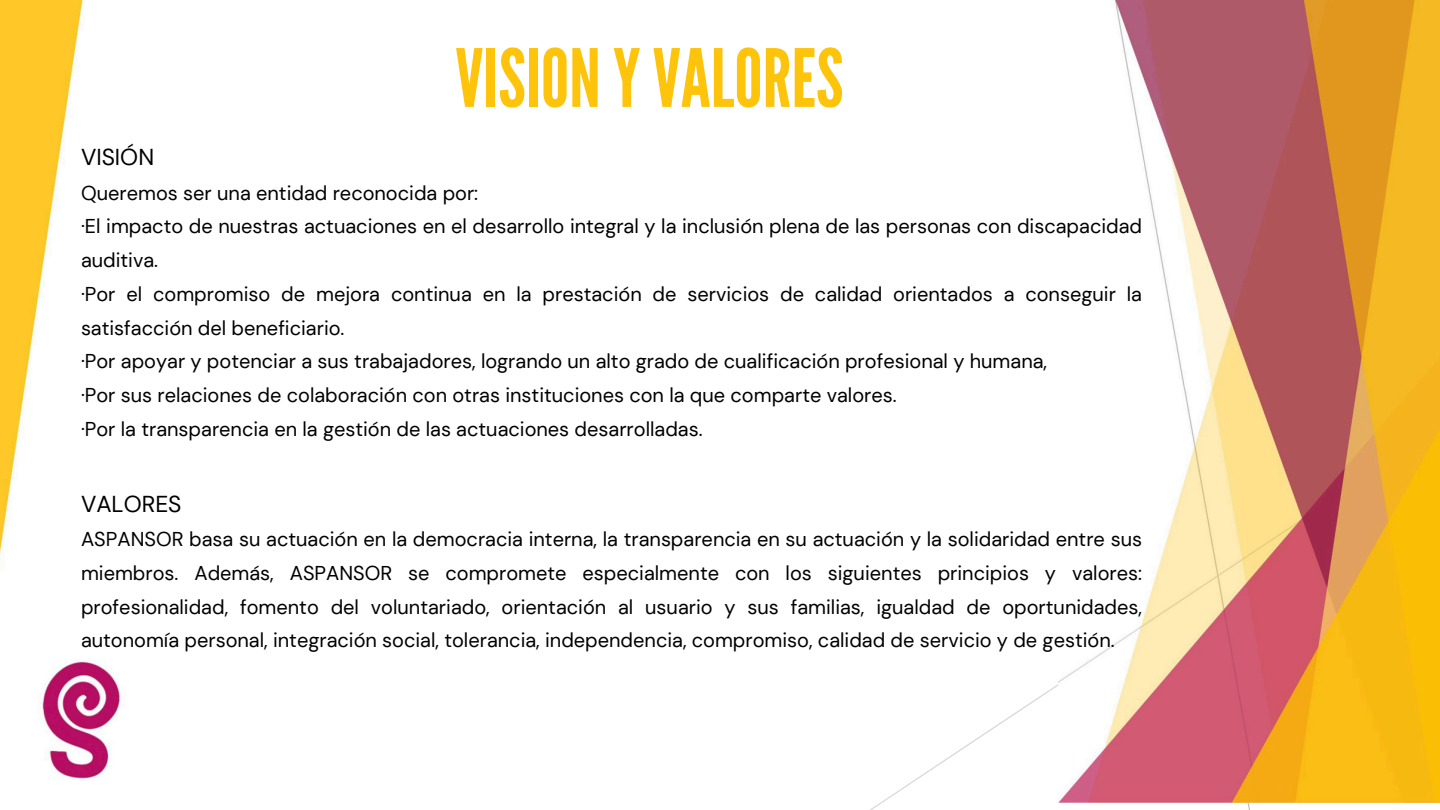
<style>
.page{position:relative;width:1440px;height:810px;background:#fff}
.page>*{position:absolute;margin:0;border:0;box-sizing:border-box;transform-origin:0 0}
.t1{font:80px "League Gothic";color:#fdc40b}
.t2{font:23px "DM Sans";color:#000}
.t3{font:20px/33.8px "DM Sans";color:#000}
</style>
<div class="page">
<img style="left:1058px;top:0;width:382px;height:802px">
<img style="left:0;top:0;width:120px;height:779px">
<p class="t1" style="left:455px;top:32px;width:390px">VISIONYVALORES</p>
<p class="t2" style="left:81px;top:142px;width:75px">VISIÓN</p>
<p class="t3" style="left:81px;top:176px;width:399px">Queremos ser una entidad reconocida por:</p>
<p class="t3" style="left:81px;top:210px;width:1063px">·El impacto de nuestras actuaciones en el desarrollo integral y la inclusión plena de las personas con discapacidad auditiva.</p>
<h1 class="t3" style="left:81px;top:277px;width:1063px">·Por el compromiso de mejora continua en la prestación de servicios de calidad orientados a conseguir la satisfacción del beneficiario.</h1>
<p class="t3" style="left:81px;top:345px;width:968px">·Por apoyar y potenciar a sus trabajadores, logrando un alto grado de cualificación profesional y humana,</p>
<p class="t3" style="left:81px;top:378px;width:817px">·Por sus relaciones de colaboración con otras instituciones con la que comparte valores.</p>
<p class="t3" style="left:81px;top:412px;width:623px">·Por la transparencia en la gestión de las actuaciones desarrolladas.</p>
<p class="t2" style="left:81px;top:489px;width:102px">VALORES</p>
<p class="t3" style="left:81px;top:522px;width:1063px;text-align:justify">ASPANSOR basa su actuación en la democracia interna, la transparencia en su actuación y la solidaridad entre sus miembros. Además, ASPANSOR se compromete especialmente con los siguientes principios y valores: profesionalidad, fomento del voluntariado, orientación al usuario y sus familias, igualdad de oportunidades, autonomía personal, integración social, tolerancia, independencia, compromiso, calidad de servicio y de gestión.</p>
</div>
